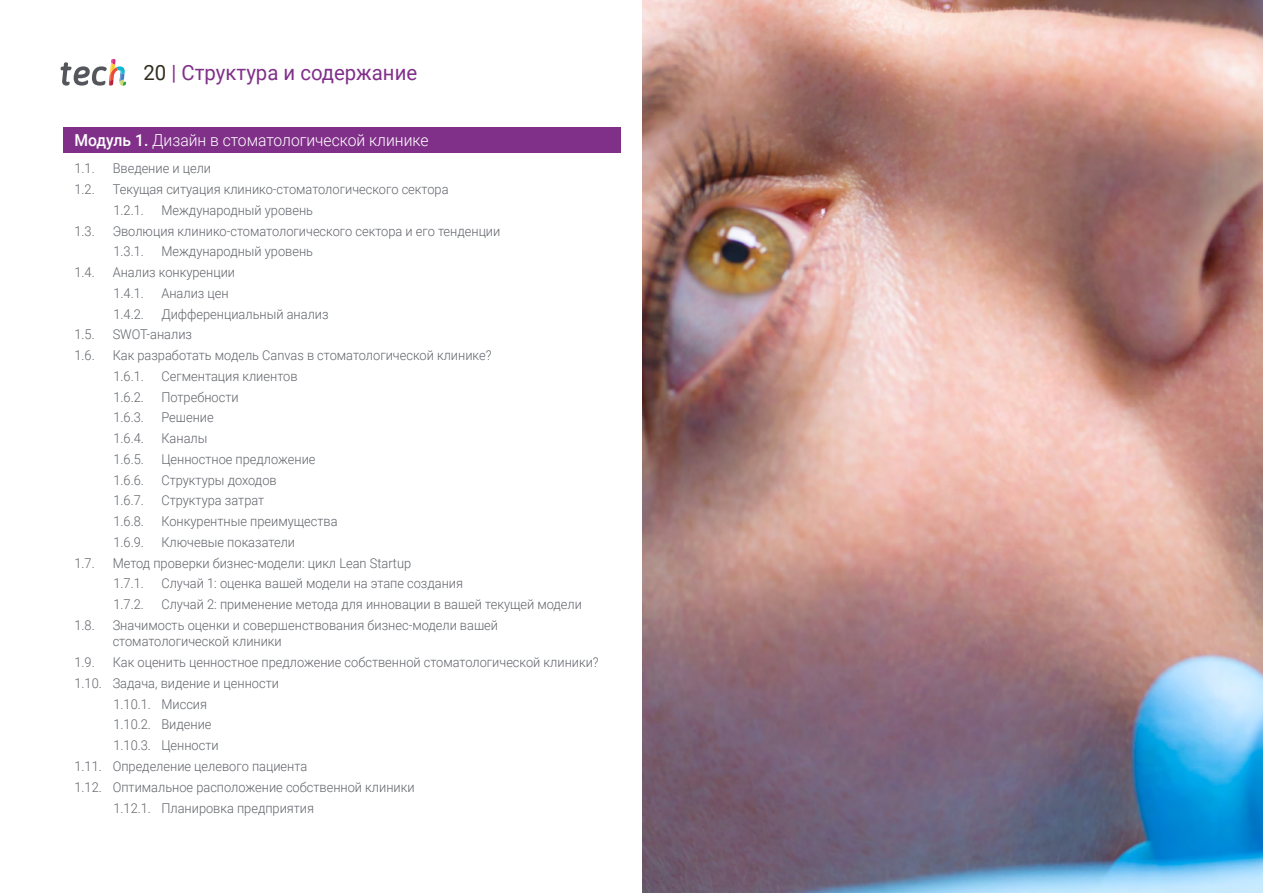
<style>
.page{position:relative;width:1263px;height:893px;background:#fff}
.page>*{position:absolute;margin:0;border:0;box-sizing:border-box;transform-origin:0 0}
.t1{font:21px "Roboto";color:#813089}
.t2{font:300 16.5px "Roboto";color:#fff;scale:.95 1}
.t3{font:300 13.5px/20.7px "Roboto";color:#61646a;scale:.95 1}
.s1{color:#312e20}
.s2{font-weight:500}
</style>
<div class="page">
<svg style="left:61px;top:59px;width:65px;height:27px"></svg>
<div style="left:63px;top:128px;width:558px;height:25px;background:#813089"></div>
<img style="left:642px;top:0;width:621px;height:893px">
<h1 class="t1" style="left:144px;top:57px;width:275px"><span class="s1">20</span> | Структура и содержание</h1>
<p class="t2" style="left:74px;top:129px;width:374px"><span class="s2">Модуль 1.</span> Дизайн в стоматологической клинике</p>
<p class="t3" style="left:74px;top:158px;width:23px">1.1.</p>
<p class="t3" style="left:113px;top:158px;width:105px">Введение и цели</p>
<p class="t3" style="left:74px;top:179px;width:23px">1.2.</p>
<p class="t3" style="left:113px;top:179px;width:355px">Текущая ситуация клинико-стоматологического сектора<br>1.2.1.</p>
<p class="t3" style="left:161px;top:199px;width:161px">Международный уровень</p>
<p class="t3" style="left:74px;top:220px;width:23px">1.3.</p>
<p class="t3" style="left:113px;top:220px;width:410px">Эволюция клинико-стоматологического сектора и его тенденции<br>1.3.1.</p>
<p class="t3" style="left:161px;top:241px;width:161px">Международный уровень</p>
<p class="t3" style="left:74px;top:262px;width:23px">1.4.</p>
<p class="t3" style="left:113px;top:262px;width:130px">Анализ конкуренции<br>1.4.1.</p>
<p class="t3" style="left:161px;top:282px;width:72px">Анализ цен</p>
<p class="t3" style="left:113px;top:303px;width:34px">1.4.2.</p>
<p class="t3" style="left:161px;top:303px;width:177px">Дифференциальный анализ</p>
<p class="t3" style="left:74px;top:324px;width:23px">1.5.</p>
<p class="t3" style="left:113px;top:324px;width:85px">SWOT-анализ</p>
<p class="t3" style="left:74px;top:345px;width:23px">1.6.</p>
<p class="t3" style="left:113px;top:345px;width:400px">Как разработать модель Canvas в стоматологической клинике?<br>1.6.1.</p>
<p class="t3" style="left:161px;top:365px;width:145px">Сегментация клиентов</p>
<p class="t3" style="left:113px;top:386px;width:34px">1.6.2.</p>
<p class="t3" style="left:161px;top:386px;width:83px">Потребности</p>
<p class="t3" style="left:113px;top:407px;width:34px">1.6.3.</p>
<p class="t3" style="left:161px;top:407px;width:57px">Решение</p>
<p class="t3" style="left:113px;top:428px;width:34px">1.6.4.</p>
<p class="t3" style="left:161px;top:428px;width:50px">Каналы</p>
<p class="t3" style="left:113px;top:448px;width:34px">1.6.5.</p>
<p class="t3" style="left:161px;top:448px;width:164px">Ценностное предложение</p>
<p class="t3" style="left:113px;top:469px;width:34px">1.6.6.</p>
<p class="t3" style="left:161px;top:469px;width:123px">Структуры доходов</p>
<p class="t3" style="left:113px;top:490px;width:34px">1.6.7.</p>
<p class="t3" style="left:161px;top:490px;width:110px">Структура затрат</p>
<p class="t3" style="left:113px;top:511px;width:34px">1.6.8.</p>
<p class="t3" style="left:161px;top:511px;width:187px">Конкурентные преимущества</p>
<p class="t3" style="left:113px;top:531px;width:34px">1.6.9.</p>
<p class="t3" style="left:161px;top:531px;width:142px">Ключевые показатели</p>
<p class="t3" style="left:74px;top:552px;width:23px">1.7.</p>
<p class="t3" style="left:113px;top:552px;width:316px">Метод проверки бизнес-модели: цикл Lean Startup<br>1.7.1.</p>
<p class="t3" style="left:161px;top:573px;width:319px">Случай 1: оценка вашей модели на этапе создания</p>
<p class="t3" style="left:113px;top:594px;width:34px">1.7.2.</p>
<p class="t3" style="left:161px;top:594px;width:444px">Случай 2: применение метода для инновации в вашей текущей модели</p>
<p class="t3" style="left:74px;top:614px;width:23px">1.8.</p>
<p class="t3" style="left:113px;top:616px;width:407px;line-height:16.5px">Значимость оценки и совершенствования бизнес-модели вашей стоматологической клиники</p>
<p class="t3" style="left:74px;top:652px;width:23px">1.9.</p>
<p class="t3" style="left:113px;top:652px;width:513px">Как оценить ценностное предложение собственной стоматологической клиники?</p>
<p class="t3" style="left:74px;top:672px;width:217px">1.10. Задача, видение и ценности</p>
<p class="t3" style="left:113px;top:693px;width:100px">1.10.1. Миссия</p>
<p class="t3" style="left:113px;top:714px;width:105px">1.10.2. Видение</p>
<p class="t3" style="left:113px;top:735px;width:112px">1.10.3. Ценности</p>
<p class="t3" style="left:74px;top:755px;width:247px">1.11. Определение целевого пациента</p>
<p class="t3" style="left:74px;top:776px;width:360px">1.12. Оптимальное расположение собственной клиники</p>
<p class="t3" style="left:113px;top:797px;width:213px">1.12.1. Планировка предприятия</p>
</div>
